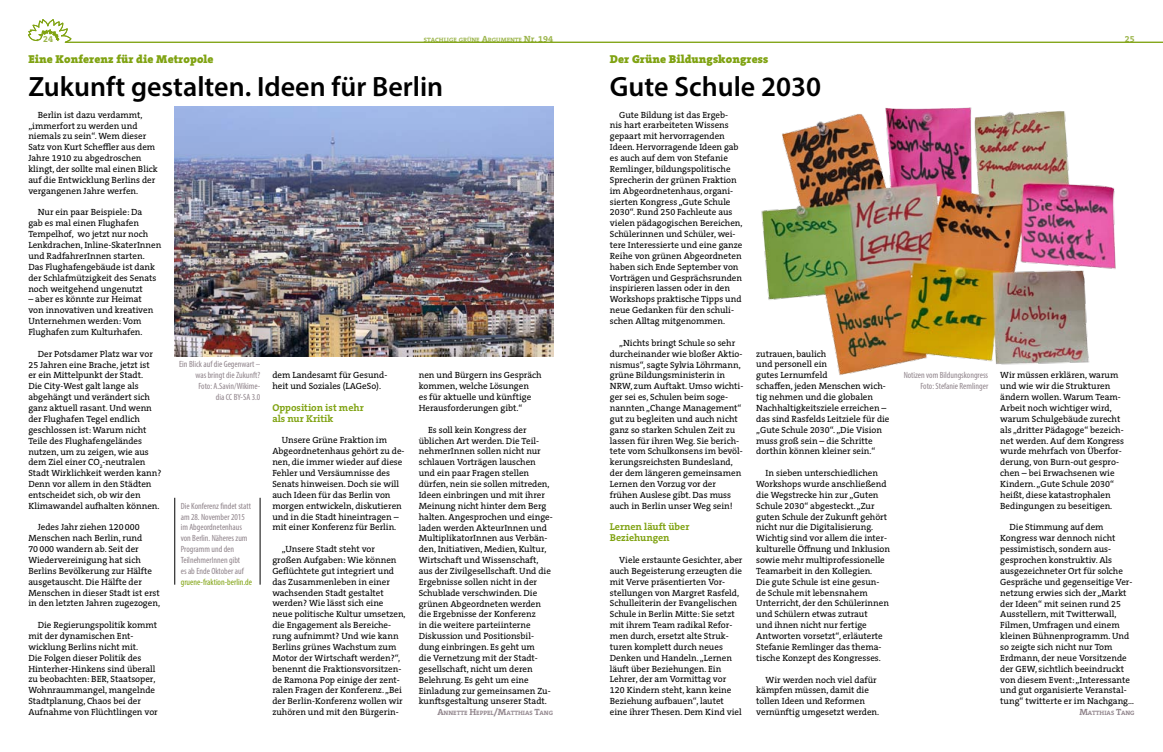
<style>
.page{position:relative;width:1163px;height:752px;background:#fff}
.page>*{position:absolute;margin:0;border:0;box-sizing:border-box;transform-origin:0 0}
.t1{font:600 28px "Myriad Pro";color:#000}
.t2{font:900 11.5px "The Serif B W9";letter-spacing:.01em;color:#80a312}
.t3{font:700 10px/10.9px "The Serif B W7";color:#80a312}
.t4{font:9px/10.9px "The Serif B W5 Plain";color:#000}
.t5{font:condensed 9px/10.9px "Myriad Pro";color:#90848b;text-align:right}
.t6{font:condensed 9px "Myriad Pro";color:#80a312}
.t7{font:700 9px "The Serif B W7";color:#9ab449}
.t8{font:700 6.3px "The Serif B W7";color:#90848b}
.t9{font:700 6.3px "The Serif B W7";color:#9ab449}
.s1{font-size:9px}
</style>
<div class="page">
<img style="left:761px;top:107px;width:355px;height:269px">
<img style="left:175px;top:107px;width:378px;height:249px">
<hr style="left:174px;top:497px;width:1px;height:87px;background:#000">
<hr style="left:260px;top:497px;width:1px;height:87px;background:#000">
<svg style="left:28px;top:19px;width:1134px;height:24px"></svg>
<p class="t9" style="left:424px;top:35px;width:131px">STACHLIGE GRÜNE <span class="s1">A</span>RGUMENTE <span class="s1">Nr. 194</span></p>
<p class="t7" style="left:1124px;top:33px;width:11px">25</p>
<p class="t7" style="left:43px;top:33px;width:11px">24</p>
<p class="t2" style="left:28px;top:52px;width:186px">Eine Konferenz für die Metropole</p>
<h1 class="t1" style="left:28px;top:69px;width:416px">Zukunft gestalten. Ideen für Berlin</h1>
<p class="t2" style="left:609px;top:52px;width:160px">Der Grüne Bildungskongress</p>
<h1 class="t1" style="left:609px;top:69px;width:213px">Gute Schule 2030</h1>
<p class="t4" style="left:609px;top:109px;width:134px;text-indent:9px">Gute Bildung ist das Ergeb&shy;nis hart erarbeiteten Wissens gepaart mit hervorragenden<br>Ideen. Hervorragende Ideen gab es auch auf dem von Stefanie<br>Remlinger, bildungspolitische<br>Sprecherin der grünen Fraktion im Abgeordnetenhaus, organi&shy;sierten Kongress „Gute Schule<br>2030“. Rund 250 Fachleute aus vielen pädagogischen Bereichen,<br>Schülerinnen und Schüler, wei&shy;tere Interessierte und eine ganze<br>Reihe von grünen Abgeordneten haben sich Ende September von<br>Vorträgen und Gesprächsrunden inspirieren lassen oder in den<br>Workshops praktische Tipps und neue Gedanken für den schuli&shy;schen Alltag mitgenommen.</p>
<p class="t4" style="left:609px;top:337px;width:135px;text-indent:9px">„Nichts bringt Schule so sehr durcheinander wie bloßer Aktio&shy;nismus“, sagte Sylvia Löhrmann, grüne Bildungsministerin in<br>NRW, zum Auftakt. Umso wichti&shy;ger sei es, Schulen beim soge&shy;nannten „Change Management“ gut zu begleiten und auch nicht ganz so starken Schulen Zeit zu lassen für ihren Weg. Sie berich&shy;tete vom Schulkonsens im bevöl&shy;kerungsreichsten Bundesland, der dem längeren gemeinsamen<br>Lernen den Vorzug vor der frühen Auslese gibt. Das muss auch in Berlin unser Weg sein!</p>
<p class="t3" style="left:609px;top:521px;width:81px">Lernen läuft über<br>Beziehungen</p>
<p class="t4" style="left:609px;top:554px;width:134px;text-indent:9px">Viele erstaunte Gesichter, aber auch Begeisterung erzeugten die mit Verve präsentierten Vor&shy;stellungen von Margret Rasfeld,<br>Schulleiterin der Evangelischen<br>Schule in Berlin Mitte: Sie setzt mit ihrem Team radikal Refor&shy;men durch, ersetzt alte Struk&shy;turen komplett durch neues<br>Denken und Handeln. „Lernen läuft über Beziehungen. Ein<br>Lehrer, der am Vormittag vor<br>120 Kindern steht, kann keine<br>Beziehung aufbauen“, lautet eine ihrer Thesen. Dem Kind viel</p>
<p class="t4" style="left:28px;top:109px;width:131px;text-indent:9px">Berlin ist dazu verdammt, „immerfort zu werden und niemals zu sein“. Wem dieser<br>Satz von Kurt Scheffler aus dem<br>Jahre 1910 zu abgedroschen klingt, der sollte mal einen Blick auf die Entwicklung Berlins der vergangenen Jahre werfen.</p>
<p class="t4" style="left:28px;top:207px;width:134px;text-indent:9px">Nur ein paar Beispiele: Da<br>gab es mal einen Flughafen<br>Tempelhof, wo jetzt nur noch<br>Lenkdrachen, Inline-SkaterInnen und RadfahrerInnen starten.<br>Das Flughafengebäude ist dank der Schlafmützigkeit des Senats noch weitgehend ungenutzt</p>
<p class="t4" style="left:28px;top:294px;width:126px">– aber es könnte zur Heimat von innovativen und kreativen<br>Unternehmen werden: Vom<br>Flughafen zum Kulturhafen.</p>
<p class="t4" style="left:28px;top:348px;width:135px;text-indent:9px">Der Potsdamer Platz war vor<br>25 Jahren eine Brache, jetzt ist<br>er ein Mittelpunkt der Stadt.<br>Die City-West galt lange als abgehängt und verändert sich ganz aktuell rasant. Und wenn der Flughafen Tegel endlich geschlossen ist: Warum nicht<br>Teile des Flughafengeländes nutzen, um zu zeigen, wie aus dem Ziel einer CO<sub>2</sub>-neutralen<br>Stadt Wirklichkeit werden kann?<br>Denn vor allem in den Städten entscheidet sich, ob wir den<br>Klimawandel aufhalten können.</p>
<p class="t4" style="left:28px;top:521px;width:133px;text-indent:9px">Jedes Jahr ziehen 120000<br>Menschen nach Berlin, rund<br>70000 wandern ab. Seit der<br>Wiedervereinigung hat sich<br>Berlins Bevölkerung zur Hälfte ausgetauscht. Die Hälfte der<br>Menschen in dieser Stadt ist erst in den letzten Jahren zugezogen,</p>
<p class="t4" style="left:28px;top:619px;width:131px;text-indent:9px">Die Regierungspolitik kommt mit der dynamischen Ent&shy;wicklung Berlins nicht mit.<br>Die Folgen dieser Politik des<br>Hinterher-Hinkens sind überall zu beobachten: BER, Staatsoper,<br>Wohnraummangel, mangelnde<br>Stadtplanung, Chaos bei der<br>Aufnahme von Flüchtlingen vor</p>
<p class="t4" style="left:756px;top:348px;width:135px">zutrauen, baulich<br>und personell ein<br>gutes Lernumfeld<br>schaffen, jeden Menschen wich&shy;tig nehmen und die globalen<br>Nachhaltigkeitsziele erreichen – das sind Rasfelds Leitziele für die „Gute Schule 2030“. „Die Vision muss groß sein – die Schritte dorthin können kleiner sein.“</p>
<p class="t4" style="left:756px;top:467px;width:135px;text-indent:9px">In sieben unterschiedlichen<br>Workshops wurde anschließend die Wegstrecke hin zur „Guten<br>Schule 2030“ abgesteckt. „Zur guten Schule der Zukunft gehört nicht nur die Digitalisierung.<br>Wichtig sind vor allem die inter&shy;kulturelle Öffnung und Inklusion sowie mehr multiprofessionelle<br>Teamarbeit in den Kollegien.<br>Die gute Schule ist eine gesun&shy;de Schule mit lebensnahem<br>Unterricht, der den Schülerinnen und Schülern etwas zutraut<br>und ihnen nicht nur fertige<br>Antworten vorsetzt“, erläuterte<br>Stefanie Remlinger das thema&shy;tische Konzept des Kongresses.</p>
<p class="t4" style="left:756px;top:673px;width:123px;text-indent:9px">Wir werden noch viel dafür kämpfen müssen, damit die tollen Ideen und Reformen vernünftig umgesetzt werden.</p>
<p class="t5" style="left:179px;top:359px;width:83px">Ein Blick auf die Gegenwart – was bringt die Zukunft?<br>Foto: A.Savin/Wikime-<br>dia CC BY-SA 3.0</p>
<p class="t5" style="left:903px;top:369px;width:86px">Notizen vom Bildungskongress<br>Foto: Stefanie Remlinger</p>
<p class="t4" style="left:272px;top:369px;width:116px">dem Landesamt für Gesund&shy;heit und Soziales (LAGeSo).</p>
<p class="t3" style="left:272px;top:402px;width:93px">Opposition ist mehr als nur Kritik</p>
<p class="t4" style="left:272px;top:435px;width:134px;text-indent:9px">Unsere Grüne Fraktion im<br>Abgeordnetenhaus gehört zu de&shy;nen, die immer wieder auf diese<br>Fehler und Versäumnisse des<br>Senats hinweisen. Doch sie will auch Ideen für das Berlin von morgen entwickeln, diskutieren und in die Stadt hineintragen – mit einer Konferenz für Berlin.</p>
<p class="t4" style="left:272px;top:543px;width:135px;text-indent:9px">„Unsere Stadt steht vor großen Aufgaben: Wie können<br>Geflüchtete gut integriert und das Zusammenleben in einer wachsenden Stadt gestaltet werden? Wie lässt sich eine neue politische Kultur umsetzen, die Engagement als Bereiche&shy;rung aufnimmt? Und wie kann<br>Berlins grünes Wachstum zum<br>Motor der Wirtschaft werden?“, benennt die Fraktionsvorsitzen&shy;de Ramona Pop einige der zent&shy;ralen Fragen der Konferenz. „Bei der Berlin-Konferenz wollen wir zuhören und mit den Bürgerin-</p>
<p class="t4" style="left:1000px;top:369px;width:125px">Wir müssen erklären, warum und wie wir die Strukturen ändern wollen. Warum Team-<br>Arbeit noch wichtiger wird, warum Schulgebäude zurecht als „dritter Pädagoge“ bezeich&shy;net werden. Auf dem Kongress wurde mehrfach von Überfor&shy;derung, von Burn-out gespro&shy;chen – bei Erwachsenen wie<br>Kindern. „Gute Schule 2030“ heißt, diese katastrophalen<br>Bedingungen zu beseitigen.</p>
<p class="t4" style="left:1000px;top:521px;width:134px;text-indent:9px">Die Stimmung auf dem<br>Kongress war dennoch nicht pessimistisch, sondern aus&shy;gesprochen konstruktiv. Als ausgezeichneter Ort für solche<br>Gespräche und gegenseitige Ver&shy;netzung erwies sich der „Markt der Ideen“ mit seinen rund 25<br>Ausstellern, mit Twitterwall,<br>Filmen, Umfragen und einem kleinen Bühnenprogramm. Und so zeigte sich nicht nur Tom<br>Erdmann, der neue Vorsitzende der GEW, sichtlich beeindruckt von diesem Event: „Interessante und gut organisierte Veranstal&shy;tung“ twitterte er im Nachgang…</p>
<p class="t8" style="left:1079px;top:708px;width:57px"><span class="s1">M</span>ATTHIAS <span class="s1">T</span>ANG</p>
<p class="t4" style="left:418px;top:370px;width:124px">nen und Bürgern ins Gespräch kommen, welche Lösungen<br>es für aktuelle und künftige<br>Herausforderungen gibt.“</p>
<p class="t4" style="left:418px;top:424px;width:135px;text-indent:9px">Es soll kein Kongress der üblichen Art werden. Die Teil&shy;nehmerInnen sollen nicht nur schlauen Vorträgen lauschen und ein paar Fragen stellen dürfen, nein sie sollen mitreden,<br>Ideen einbringen und mit ihrer<br>Meinung nicht hinter dem Berg halten. Angesprochen und einge&shy;laden werden AkteurInnen und<br>MultiplikatorInnen aus Verbän&shy;den, Initiativen, Medien, Kultur,<br>Wirtschaft und Wissenschaft, aus der Zivilgesellschaft. Und die<br>Ergebnisse sollen nicht in der<br>Schublade verschwinden. Die grünen Abgeordneten werden die Ergebnisse der Konferenz<br>in die weitere parteiinterne<br>Diskussion und Positionsbil&shy;dung einbringen. Es geht um<br>die Vernetzung mit der Stadt&shy;gesellschaft, nicht um deren<br>Belehrung. Es geht um eine<br>Einladung zur gemeinsamen Zu&shy;kunftsgestaltung unserer Stadt.</p>
<p class="t8" style="left:437px;top:708px;width:117px"><span class="s1">A</span>NNETTE <span class="s1">H</span>EPPEL<span class="s1">/M</span>ATTHIAS <span class="s1">T</span>ANG</p>
<p class="t5" style="left:181px;top:500px;width:72px;text-align:left">Die Konferenz findet statt am 28. November 2015 im Abgeordnetenhaus von Berlin. Näheres zum<br>Programm und den<br>TeilnehmerInnen gibt<br>es ab Ende Oktober auf</p>
<p class="t6" style="left:181px;top:576px;width:73px">gruene-fraktion-berlin.de</p>
</div>
